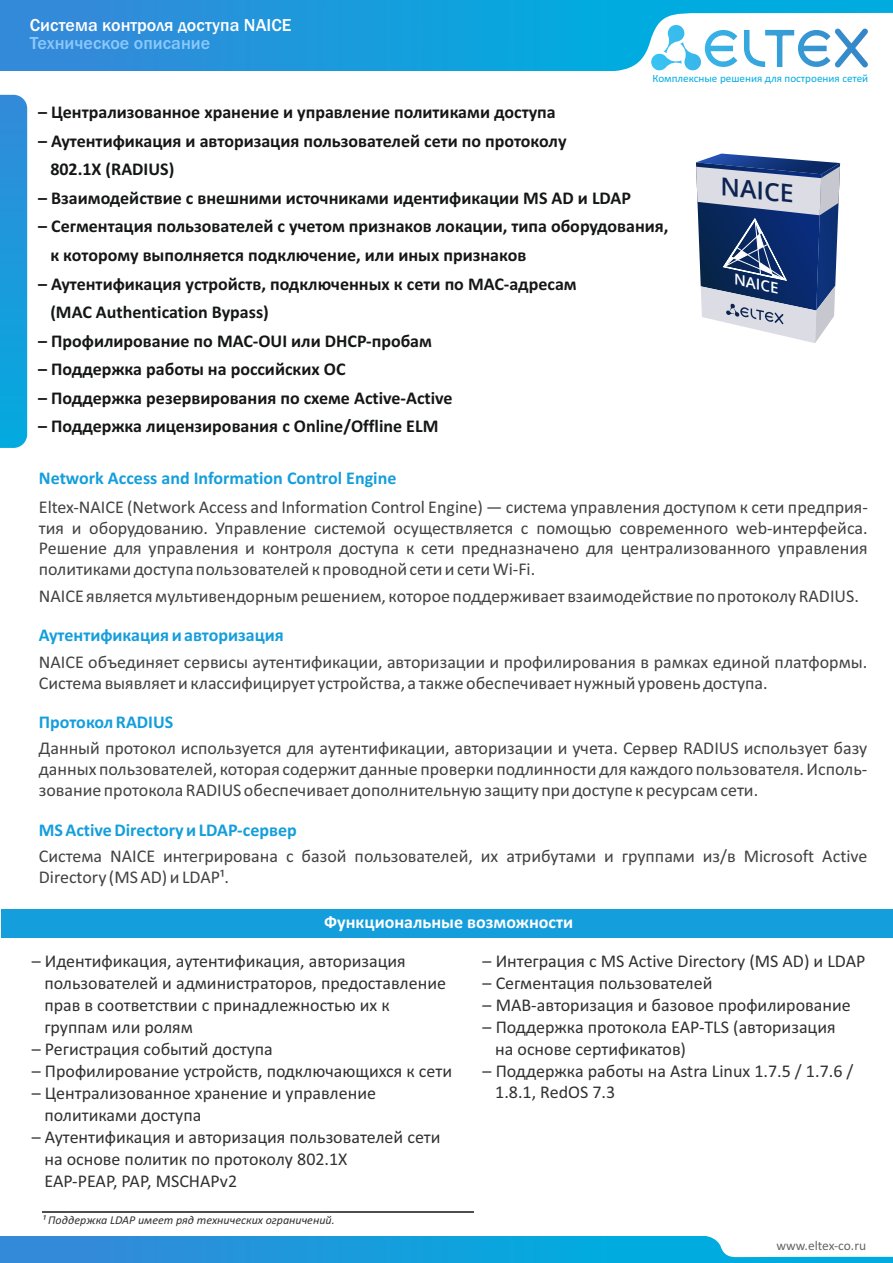
<style>
.page{position:relative;width:893px;height:1263px;background:#fff}
.page>*{position:absolute;margin:0;border:0;box-sizing:border-box;transform-origin:0 0}
.t1{font:600 24.75px "Open Sans";color:#0d2451}
.t2{font:18px/20.9px "Calibri";color:#434242;text-align:justify}
.t3{font:18px/21.9px "Calibri";color:#313130}
.t4{font:700 18px/28.5px "Calibri";color:#151616}
.t5{font:700 18px "Calibri";color:#159edc}
.t6{font:500 18px "Franklin Gothic";color:#fff}
.t7{font:500 18px "Franklin Gothic";color:#8ac9fc}
.t8{font:700 18px "Calibri";color:#fff}
.t9{font:italic 600 14.85px "Open Sans";color:#fff;scale:1.05 1}
.t10{font:13.5px "Calibri";color:#666}
.t11{font:italic 12px "Calibri";color:#313130}
.t12{font:11.1px "Calibri";color:#00acdf}
.s1{font-family:"Calibri";font-weight:700}
</style>
<div class="page">
<svg style="left:0;top:95px;width:27px;height:353px;background:#1c9adc"></svg>
<div style="left:0;top:0;width:893px;height:71px;background:linear-gradient(to right,#3489d9,#00b4e0)"></div>
<svg style="left:598px;top:13px;width:295px;height:58px"></svg>
<div style="left:0;top:1236px;width:893px;height:27px;background:linear-gradient(to right,#3489d9,#00b4e0)"></div>
<svg style="left:703px;top:1236px;width:190px;height:21px"></svg>
<hr style="left:42px;top:1211px;width:432px;height:1px;background:#4e4e4d">
<div style="left:2px;top:909px;width:891px;height:29px;background:#159edc"></div>
<svg style="left:696px;top:154px;width:144px;height:189px;background:#7686a9"></svg>
<p class="t6" style="left:30px;top:19px;width:263px">Система контроля доступа NAICE</p>
<p class="t7" style="left:30px;top:36px;width:182px">Техническое описание</p>
<p class="t12" style="left:652px;top:73px;width:217px">Комплексные решения для построения сетей</p>
<p class="t4" style="left:38px;top:99px;width:519px">– Централизованное хранение и управление политиками доступа</p>
<p class="t4" style="left:50px;top:128px;width:518px;text-indent:-12px">– Аутентификация и авторизация пользователей сети по протоколу<br>802.1X (RADIUS)</p>
<p class="t4" style="left:38px;top:185px;width:594px">– Взаимодействие с внешними источниками идентификации MS AD и LDAP</p>
<p class="t4" style="left:50px;top:214px;width:620px;text-indent:-12px">– Сегментация пользователей с учетом признаков локации, типа оборудования, к которому выполняется подключение, или иных признаков</p>
<p class="t4" style="left:50px;top:271px;width:528px;text-indent:-12px">– Аутентификация устройств, подключенных к сети по MAC-адресам (MAC Authentication Bypass)</p>
<p class="t4" style="left:38px;top:328px;width:395px">– Профилирование по MAC-OUI или DHCP-пробам</p>
<p class="t4" style="left:38px;top:356px;width:309px">– Поддержка работы на российских ОС</p>
<p class="t4" style="left:38px;top:385px;width:416px">– Поддержка резервирования по схеме Active-Active</p>
<p class="t4" style="left:38px;top:414px;width:402px">– Поддержка лицензирования с Online/Offline ELM</p>
<h1 class="t1" style="left:723px;top:169px;width:75px;rotate:6deg">NAICE</h1>
<p class="t9" style="left:738px;top:268px;width:45px;rotate:13deg">NAICE</p>
<p class="t5" style="left:39px;top:471px;width:359px">Network Access and Information Control Engine</p>
<p class="t2" style="left:39px;top:498px;width:831px">Eltex-NAICE (Network Access and Information Control Engine) — система управления доступом к сети предприя&shy;тия и оборудованию. Управление системой осуществляется с помощью современного web-интерфейса.<br>Решение для управления и контроля доступа к сети предназначено для централизованного управления политиками доступа пользователей к проводной сети и сети Wi-Fi.</p>
<p class="t2" style="left:39px;top:587px;width:822px">NAICE является мультивендорным решением, которое поддерживает взаимодействие по протоколу RADIUS.</p>
<p class="t5" style="left:39px;top:628px;width:246px">Аутентификация и авторизация</p>
<p class="t2" style="left:39px;top:653px;width:830px">NAICE объединяет сервисы аутентификации, авторизации и профилирования в рамках единой платформы.<br>Система выявляет и классифицирует устройства, а также обеспечивает нужный уровень доступа.</p>
<p class="t5" style="left:39px;top:714px;width:136px">Протокол RADIUS</p>
<p class="t2" style="left:39px;top:739px;width:830px">Данный протокол используется для аутентификации, авторизации и учета. Сервер RADIUS использует базу данных пользователей, которая содержит данные проверки подлинности для каждого пользователя. Исполь&shy;зование протокола RADIUS обеспечивает дополнительную защиту при доступе к ресурсам сети.</p>
<p class="t5" style="left:39px;top:822px;width:259px">MS Active Directory и LDAP-сервер</p>
<p class="t2" style="left:39px;top:847px;width:830px">Система NAICE интегрирована с базой пользователей, их атрибутами и группами из/в Microsoft Active<br>Directory (MS AD) и LDAP¹.</p>
<p class="t8" style="left:324px;top:915px;width:193px">Функциональные возмо</p>
<p class="t6" style="left:371px;top:916px;width:203px">Схема применения<span class="s1">жности</span></p>
<p class="t3" style="left:44px;top:952px;width:403px;text-indent:-13px">– Идентификация, аутентификация, авторизация пользователей и администраторов, предоставление прав в соответствии с принадлежностью их к группам или ролям</p>
<p class="t3" style="left:32px;top:1040px;width:242px">– Регистрация событий доступа</p>
<p class="t3" style="left:32px;top:1062px;width:422px">– Профилирование устройств, подключающихся к сети</p>
<p class="t3" style="left:44px;top:1084px;width:333px;text-indent:-13px">– Централизованное хранение и управление политиками доступа</p>
<p class="t3" style="left:44px;top:1128px;width:398px;text-indent:-13px">– Аутентификация и авторизация пользователей сети на основе политик по протоколу 802.1X<br>EAP-PEAP, PAP, MSCHAPv2</p>
<p class="t3" style="left:483px;top:951px;width:384px">– Интеграция с MS Active Directory (MS AD) и LDAP</p>
<p class="t3" style="left:483px;top:973px;width:231px">– Сегментация пользователей</p>
<p class="t3" style="left:483px;top:995px;width:370px">– MAB-авторизация и базовое профилирование</p>
<p class="t3" style="left:495px;top:1017px;width:342px;text-indent:-13px">– Поддержка протокола EAP-TLS (авторизация на основе сертификатов)</p>
<p class="t3" style="left:495px;top:1061px;width:360px;text-indent:-13px">– Поддержка работы на Astra Linux 1.7.5 / 1.7.6 /<br>1.8.1, RedOS 7.3</p>
<p class="t11" style="left:43px;top:1215px;width:294px">¹ Поддержка LDAP имеет ряд технических ограничений.</p>
<p class="t10" style="left:776px;top:1240px;width:91px">www.eltex-co.ru</p>
</div>
